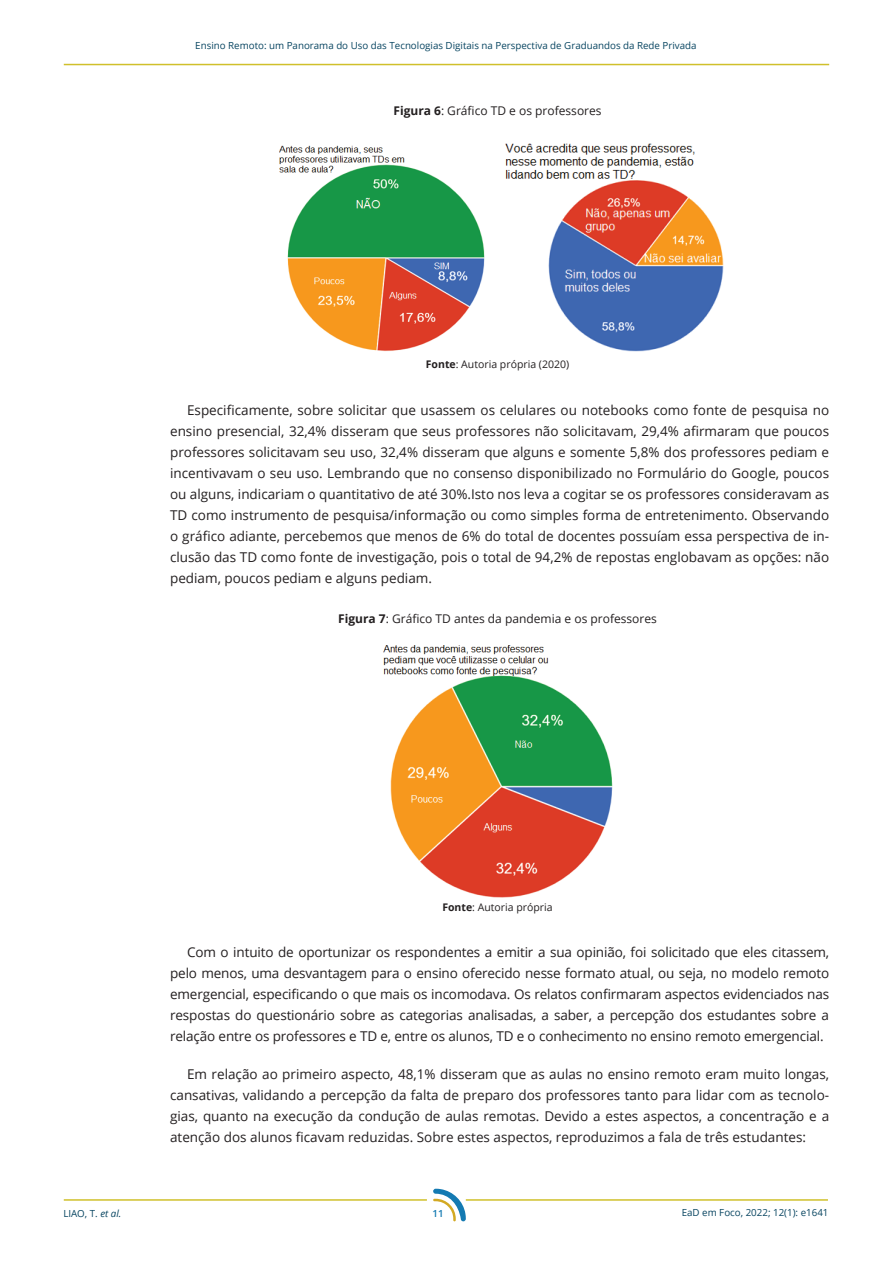
<style>
.page{position:relative;width:893px;height:1263px;background:#fff}
.page>*{position:absolute;margin:0;border:0;box-sizing:border-box;transform-origin:0 0}
.t1{font:13.5px/21px "Open Sans";color:#231f20;text-align:justify}
.t2{font:12px "Open Sans";color:#231f20}
.t3{font:10.5px "Open Sans";color:#231f20}
.t4{font:9.75px "Open Sans";color:#084561}
.t5{font:600 9.75px "Open Sans";color:#147ab2}
.s1{font-weight:700}
.s2{font-style:italic}
</style>
<div class="page">
<hr style="left:64px;top:64px;width:765px;height:1px;background:#d0c02b">
<hr style="left:466px;top:1199px;width:362px;height:2px;background:#d0c02b">
<svg style="left:433px;top:1189px;width:33px;height:32px"></svg>
<hr style="left:64px;top:1199px;width:363px;height:2px;background:#d0c02b">
<img style="left:279px;top:145px;width:206px;height:206px">
<img style="left:505px;top:143px;width:219px;height:209px">
<img style="left:383px;top:645px;width:230px;height:252px">
<p class="t4" style="left:195px;top:39px;width:503px">Ensino Remoto: um Panorama do Uso das Tecnologias Digitais na Perspectiva de Graduandos da Rede Privada</p>
<p class="t2" style="left:393px;top:103px;width:210px"><span class="s1">Figura 6</span>: Gráfico TD e os professores</p>
<p class="t3" style="left:426px;top:357px;width:145px"><span class="s1">Fonte</span>: Autoria própria (2020)</p>
<p class="t1" style="left:170px;top:399px;width:661px;text-indent:17px">Especificamente, sobre solicitar que usassem os celulares ou notebooks como fonte de pesquisa no ensino presencial, 32,4% disseram que seus professores não solicitavam, 29,4% afirmaram que poucos professores solicitavam seu uso, 32,4% disseram que alguns e somente 5,8% dos professores pediam e incentivavam o seu uso. Lembrando que no consenso disponibilizado no Formulário do Google, poucos ou alguns, indicariam o quantitativo de até 30%.Isto nos leva a cogitar se os professores consideravam as TD como instrumento de pesquisa/informação ou como simples forma de entretenimento. Observando o gráfico adiante, percebemos que menos de 6% do total de docentes possuíam essa perspectiva de in&shy;clusão das TD como fonte de investigação, pois o total de 94,2% de repostas englobavam as opções: não pediam, poucos pediam e alguns pediam.</p>
<p class="t2" style="left:338px;top:611px;width:320px"><span class="s1">Figura 7</span>: Gráfico TD antes da pandemia e os professores</p>
<p class="t3" style="left:442px;top:900px;width:112px"><span class="s1">Fonte</span>: Autoria própria</p>
<p class="t1" style="left:170px;top:941px;width:661px;text-indent:17px">Com o intuito de oportunizar os respondentes a emitir a sua opinião, foi solicitado que eles citassem, pelo menos, uma desvantagem para o ensino oferecido nesse formato atual, ou seja, no modelo remoto emergencial, especificando o que mais os incomodava. Os relatos confirmaram aspectos evidenciados nas respostas do questionário sobre as categorias analisadas, a saber, a percepção dos estudantes sobre a relação entre os professores e TD e, entre os alunos, TD e o conhecimento no ensino remoto emergencial.</p>
<p class="t1" style="left:170px;top:1064px;width:661px;text-indent:17px">Em relação ao primeiro aspecto, 48,1% disseram que as aulas no ensino remoto eram muito longas, cansativas, validando a percepção da falta de preparo dos professores tanto para lidar com as tecnolo&shy;gias, quanto na execução da condução de aulas remotas. Devido a estes aspectos, a concentração e a atenção dos alunos ficavam reduzidas. Sobre estes aspectos, reproduzimos a fala de três estudantes:</p>
<p class="t4" style="left:63px;top:1206px;width:59px">LIAO, T. <span class="s2">et al.</span></p>
<p class="t4" style="left:682px;top:1206px;width:148px">EaD em Foco, 2022; 12(1): e1641</p>
<p class="t5" style="left:432px;top:1207px;width:13px">11</p>
</div>
